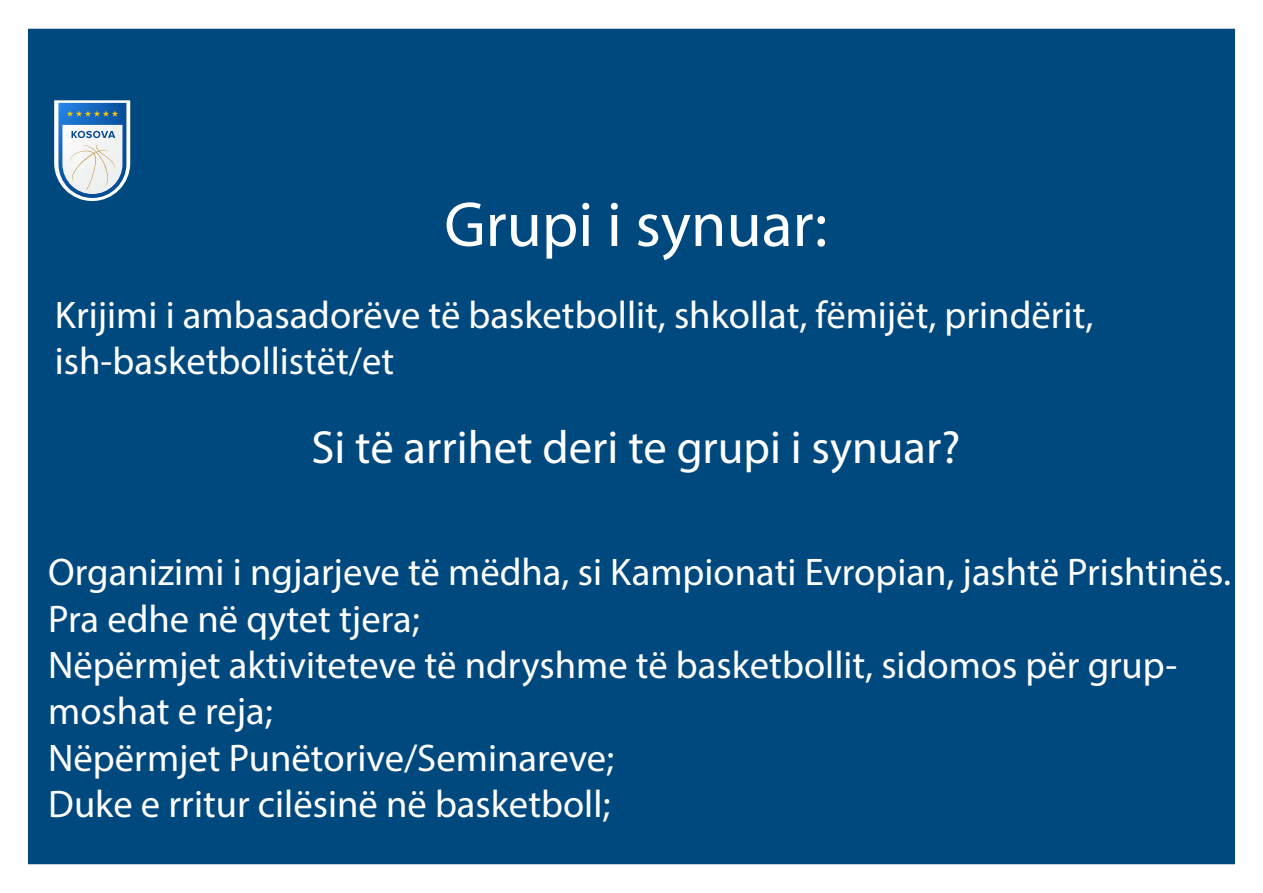
<style>
.page{position:relative;width:1263px;height:893px;background:#fff}
.page>*{position:absolute;margin:0;border:0;box-sizing:border-box;transform-origin:0 0}
.t1{font:64.05px "Myriad Pro";color:#fff}
.t2{font:46.65px "Myriad Pro";color:#fff}
.t3{font:38.55px/46.3px "Myriad Pro";color:#fff}
</style>
<div class="page">
<div style="left:27px;top:28px;width:1209px;height:837px;background:#00497f;border:1px solid #fff"></div>
<svg style="left:54px;top:100px;width:76px;height:101px;background:#9bb8d2"></svg>
<h1 class="t1" style="left:444px;top:185px;width:385px">Grupi i synuar:</h1>
<p class="t3" style="left:55px;top:291px;width:1040px">Krijimi i ambasadorëve të basketbollit, shkollat, fëmijët, prindërit, ish-basketbollistët/et</p>
<p class="t2" style="left:311px;top:419px;width:650px">Si të arrihet deri te grupi i synuar?</p>
<p class="t3" style="left:48px;top:548px;width:1184px">Organizimi i ngjarjeve të mëdha, si Kampionati Evropian, jashtë Prishtinës.<br>Pra edhe në qytet tjera;<br>Nëpërmjet aktiviteteve të ndryshme të basketbollit, sidomos për grup&shy;moshat e reja;<br>Nëpërmjet Punëtorive/Seminareve;<br>Duke e rritur cilësinë në basketboll;</p>
</div>
